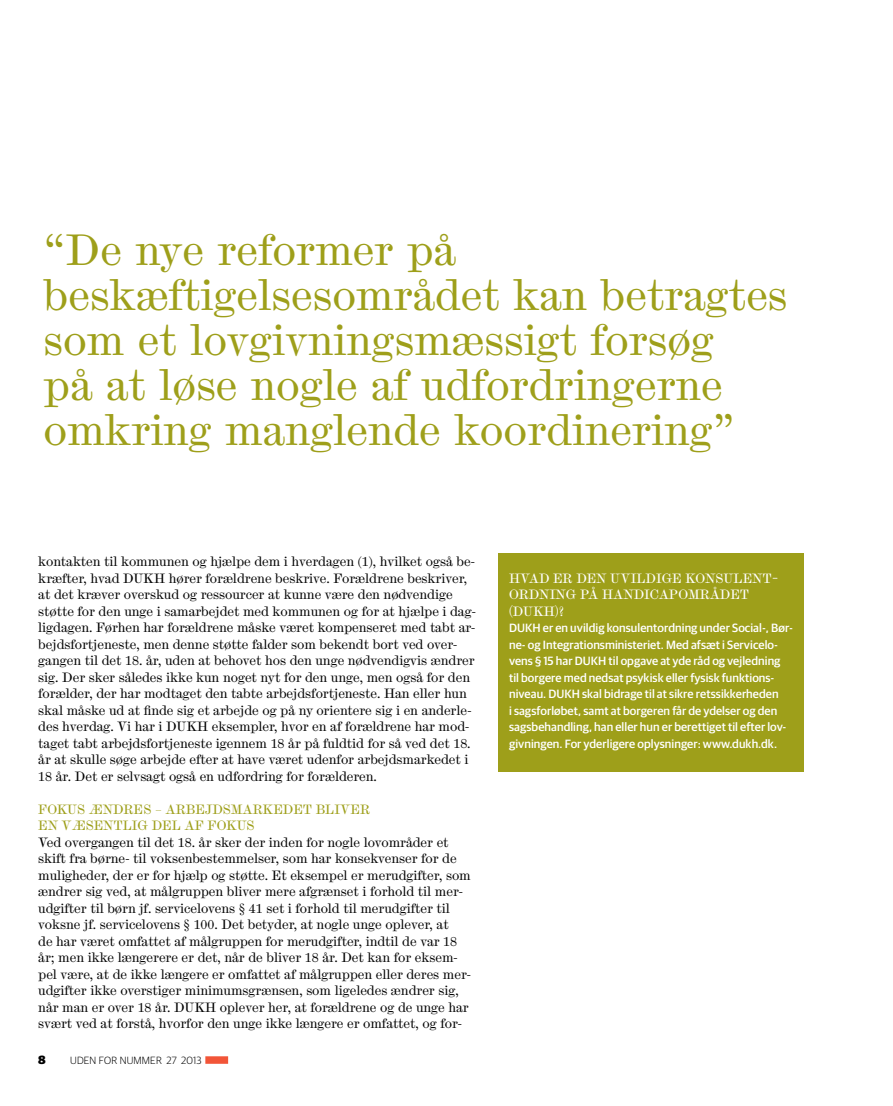
<style>
.page{position:relative;width:893px;height:1106px;background:#fff}
.page>*{position:absolute;margin:0;border:0;box-sizing:border-box;transform-origin:0 0}
.t1{font:39px/45px "Scotch Micro";color:#9e9f1a}
.t2{font:12px/16.5px "Scotch Micro";letter-spacing:-.005em;color:#000}
.t3{font:500 12px/16.5px "Guardian Sans";letter-spacing:.005em;color:#fff}
.t4{font:12px/16.5px "Scotch Micro";letter-spacing:-.005em;color:#fff}
.t5{font:12px/16.5px "Scotch Micro";letter-spacing:-.005em;color:#9e9f1a}
.t6{font:900 12px "Guardian Sans";color:#000}
.t7{font:300 10.5px "Guardian Sans";letter-spacing:.02em;color:#000}
</style>
<div class="page">
<div style="left:205px;top:1056px;width:23px;height:7px;background:#f25538"></div>
<div style="left:498px;top:553px;width:306px;height:218px;background:#9e9f1a"></div>
<h1 class="t1" style="left:44px;top:228px;width:745px">“De nye reformer på beskæftigelsesområdet kan betragtes som et lovgivningsmæssigt forsøg<br>på at løse nogle af udfordringerne omkring manglende koordinering”</h1>
<p class="t2" style="left:38px;top:553px;width:438px">kontakten til kommunen og hjælpe dem i hverdagen (1), hvilket også be&shy;kræfter, hvad DUK</p>
<p class="t2" style="left:38px;top:570px;width:439px;text-indent:116px">H hører forældrene beskrive. Forældrene beskriver, at det kræver overskud og ressourcer at kunne være den nødvendige støtte for den unge i samarbejdet med kommunen og for at hjælpe i dag&shy;ligdagen. Førhen har forældrene måske været kompenseret med tabt ar&shy;bejdsfortjeneste, men denne støtte falder som bekendt bort ved over&shy;gangen til det 18. år, uden at behovet hos den unge nødvendigvis ændrer sig. Der sker således ikke kun noget nyt for den unge, men også for den forælder, der har modtaget den tabte arbejdsfortjeneste. Han eller hun skal måske ud at finde sig et arbejde og på ny orientere sig i en anderle&shy;des hverdag. Vi har i DUK</p>
<p class="t2" style="left:38px;top:718px;width:434px;text-indent:159px">H eksempler, hvor en af forældrene har mod&shy;taget tabt arbejdsfortjeneste igennem 18 år på fuldtid for så ved det 18. år at skulle søge arbejde efter at have været udenfor arbejdsmarkedet i 18 år. Det er selvsagt også en udfordring for forælderen.</p>
<p class="t5" style="left:38px;top:801px;width:333px">Fokus ændres – arbejdsmarkedet bliver en væsentlig del af fokus</p>
<p class="t2" style="left:38px;top:834px;width:434px">Ved overgangen til det 18. år sker der inden for nogle lovområder et skift fra børne- til voksenbestemmelser, som har konsekvenser for de muligheder, der er for hjælp og støtte. Et eksempel er merudgifter, som ændrer sig ved, at målgruppen bliver mere afgrænset i forhold til mer&shy;udgifter til børn jf. servicelovens § 41 set i forhold til merudgifter til voksne jf. servicelovens § 100. Det betyder, at nogle unge oplever, at<br>de har været omfattet af målgruppen for merudgifter, indtil de var 18 år; men ikke længerere er det, når de bliver 18 år. Det kan for eksem&shy;pel være, at de ikke længere er omfattet af målgruppen eller deres mer&shy;udgifter ikke overstiger minimumsgrænsen, som ligeledes ændrer sig, når man er over 18 år. DUK</p>
<p class="t2" style="left:38px;top:999px;width:432px;text-indent:167px">H oplever her, at forældrene og de unge har svært ved at forstå, hvorfor den unge ikke længere er omfattet, og for-</p>
<p class="t6" style="left:38px;top:1050px;width:9px">8</p>
<p class="t7" style="left:70px;top:1052px;width:133px">UDEN FOR NUMMER 27 2013</p>
<p class="t4" style="left:509px;top:570px;width:271px">Hvad er Den Uvildige Konsulent&shy;ordning på Handicapområdet<br>(DUK</p>
<p class="t4" style="left:544px;top:603px;width:22px">H)?</p>
<p class="t3" style="left:509px;top:618px;width:285px">DUKH er en uvildig konsulentordning under Social-, Bør&shy;ne- og Integrationsministeriet. Med afsæt i Servicelo&shy;vens § 15 har DUKH til opgave at yde råd og vejledning til borgere med nedsat psykisk eller fysisk funktions&shy;niveau. DUKH skal bidrage til at sikre retssikkerheden<br>i sagsforløbet, samt at borgeren får de ydelser og den sagsbehandling, han eller hun er berettiget til efter lov&shy;givningen. For yderligere oplysninger: www.dukh.dk.</p>
</div>
